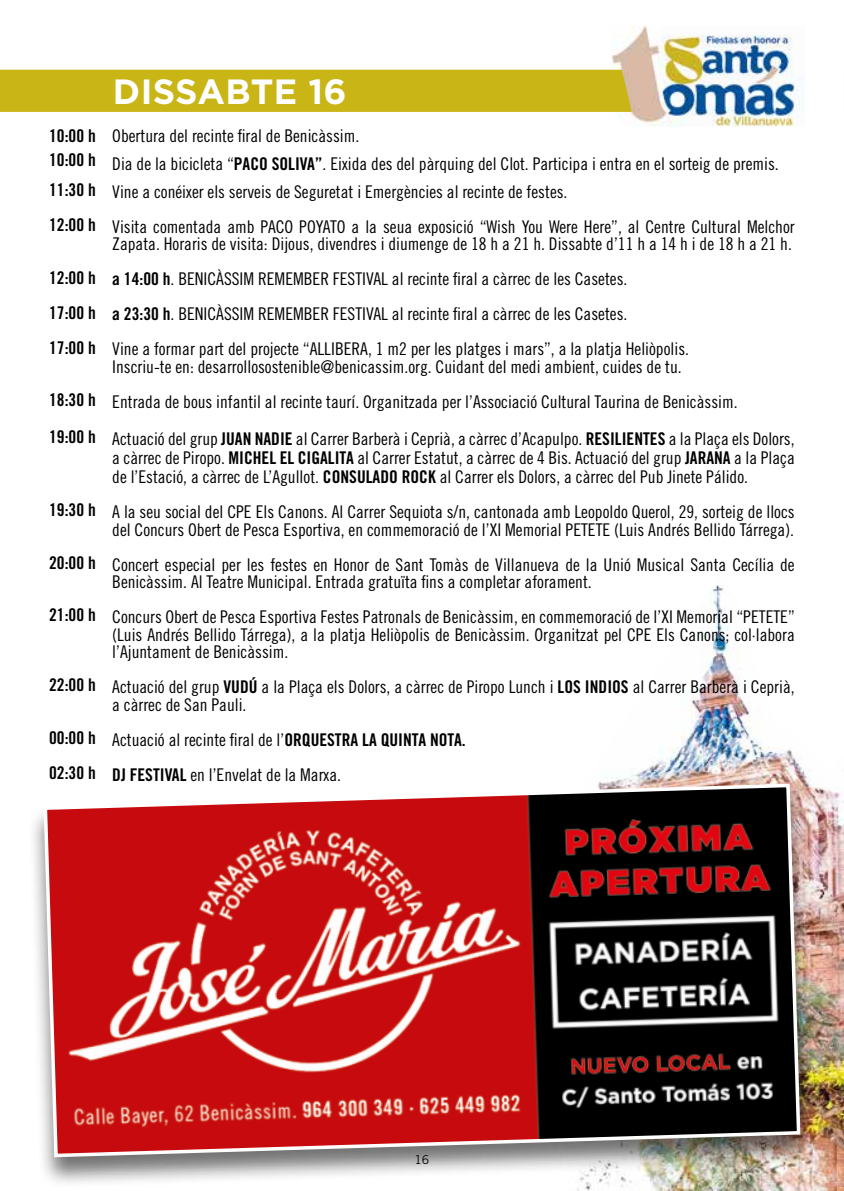
<style>
.page{position:relative;width:844px;height:1191px;background:#fff}
.page>*{position:absolute;margin:0;border:0;box-sizing:border-box;transform-origin:0 0}
.t1{font:700 35px "Gotham";letter-spacing:.01em;color:#fff}
.t2{font:17.5px/17.5px "Trade Gothic LT Std Cn 18";color:#000}
.t3{font:17.5px/35px "Trade Gothic LT Std Bd Cn 20";color:#000}
.t4{font:12.25px "Trade Gothic LT Std";color:#000}
.s1{font-family:"Trade Gothic LT Std Bd Cn 20"}
</style>
<div class="page">
<img style="left:577px;top:585px;width:266px;height:606px">
<div style="left:27px;top:782px;width:789px;height:406px;background:#000;opacity:.55"></div>
<svg style="left:42px;top:782px;width:760px;height:377px;background:#9a3636"></svg>
<img style="left:610px;top:26px;width:192px;height:100px">
<div style="left:0;top:70px;width:631px;height:42px;background:#c9b516"></div>
<p class="t3" style="left:49px;top:123px;width:48px;line-height:24.5px">10:00 h<br>10:00 h</p>
<p class="t3" style="left:49px;top:172px;width:48px">11:30 h<br>12:00 h</p>
<p class="t3" style="left:49px;top:260px;width:48px;text-align:justify">12:00 h 17:00 h 17:00 h</p>
<p class="t3" style="left:49px;top:381px;width:48px;line-height:36.8px">18:30 h<br>19:00 h</p>
<p class="t3" style="left:49px;top:492px;width:48px">19:30 h</p>
<p class="t3" style="left:49px;top:545px;width:48px">20:00 h</p>
<p class="t3" style="left:49px;top:597px;width:48px">21:00 h</p>
<p class="t3" style="left:49px;top:667px;width:48px">22:00 h</p>
<p class="t3" style="left:49px;top:720px;width:48px">00:00 h<br>02:30 h</p>
<h1 class="t1" style="left:113px;top:71px;width:235px">DISSABTE 16</h1>
<p class="t2" style="left:112px;top:121px;width:667px;line-height:28px">Obertura del recinte firal de Benicàssim.<br>Dia de la bicicleta “<span class="s1">PACO SOLIVA”</span>. Eixida des del pàrquing del Clot. Participa i entra en el sorteig de premis.<br>Vine a conéixer els serveis de Seguretat i Emergències al recinte de festes.</p>
<p class="t2" style="left:112px;top:217px;width:683px">Visita comentada amb PACO POYATO a la seua exposició “Wish You Were Here”, al Centre Cultural Melchor<br>Zapata. Horaris de visita: Dijous, divendres i diumenge de 18 h a 21 h. Dissabte d’11 h a 14 h i de 18 h a 21 h.</p>
<p class="t2" style="left:112px;top:261px;width:578px;line-height:35px"><span class="s1">a 14:00 h</span>. BENICÀSSIM REMEMBER FESTIVAL al recinte firal a càrrec de les Casetes.<br><span class="s1">a 23:30 h</span>. BENICÀSSIM REMEMBER FESTIVAL al recinte firal a càrrec de les Casetes.<br>Vine a formar part del projecte “ALLIBERA, 1 m2 per les platges i mars”, a la platja Heliòpolis.</p>
<p class="t2" style="left:112px;top:349px;width:626px;line-height:35px">Inscriu-te en: desarrollosostenible@benicassim.org. Cuidant del medi ambient, cuides de tu.<br>Entrada de bous infantil al recinte taurí. Organitzada per l’Associació Cultural Taurina de Benicàssim.</p>
<p class="t2" style="left:112px;top:428px;width:683px;line-height:19.2px;text-align:justify">Actuació del grup <span class="s1">JUAN NADIE</span> al Carrer Barberà i Ceprià, a càrrec d’Acapulpo. <span class="s1">RESILIENTES</span> a la Plaça els Dolors, a càrrec de Piropo. <span class="s1">MICHEL EL CIGALITA</span> al Carrer Estatut, a càrrec de 4 Bis. Actuació del grup <span class="s1">JARANA</span> a la Plaça de l’Estació, a càrrec de L’Agullot. <span class="s1">CONSULADO ROCK</span> al Carrer els Dolors, a càrrec del Pub Jinete Pálido.</p>
<p class="t2" style="left:112px;top:503px;width:683px">A la seu social del CPE Els Canons. Al Carrer Sequiota s/n, cantonada amb Leopoldo Querol, 29, sorteig de llocs del Concurs Obert de Pesca Esportiva, en commemoració de l’XI Memorial PETETE (Luis Andrés Bellido Tárrega).</p>
<p class="t2" style="left:112px;top:555px;width:683px">Concert especial per les festes en Honor de Sant Tomàs de Villanueva de la Unió Musical Santa Cecília de<br>Benicàssim. Al Teatre Municipal. Entrada gratuïta fins a completar aforament.</p>
<p class="t2" style="left:112px;top:608px;width:684px;text-align:justify">Concurs Obert de Pesca Esportiva Festes Patronals de Benicàssim, en commemoració de l’XI Memorial “PETETE” (Luis Andrés Bellido Tárrega), a la platja Heliòpolis de Benicàssim. Organitzat pel CPE Els Canons; col·labora l’Ajuntament de Benicàssim.</p>
<p class="t2" style="left:112px;top:678px;width:683px">Actuació del grup <span class="s1">VUDÚ</span> a la Plaça els Dolors, a càrrec de Piropo Lunch i <span class="s1">LOS INDIOS</span> al Carrer Barberà i Ceprià, a càrrec de San Pauli.</p>
<p class="t2" style="left:112px;top:721px;width:355px;line-height:35px">Actuació al recinte firal de l’<span class="s1">ORQUESTRA LA QUINTA NOTA.<br>DJ FESTIVAL</span> en l’Envelat de la Marxa.</p>
<p class="t4" style="left:414px;top:1152px;width:16px">16</p>
</div>
